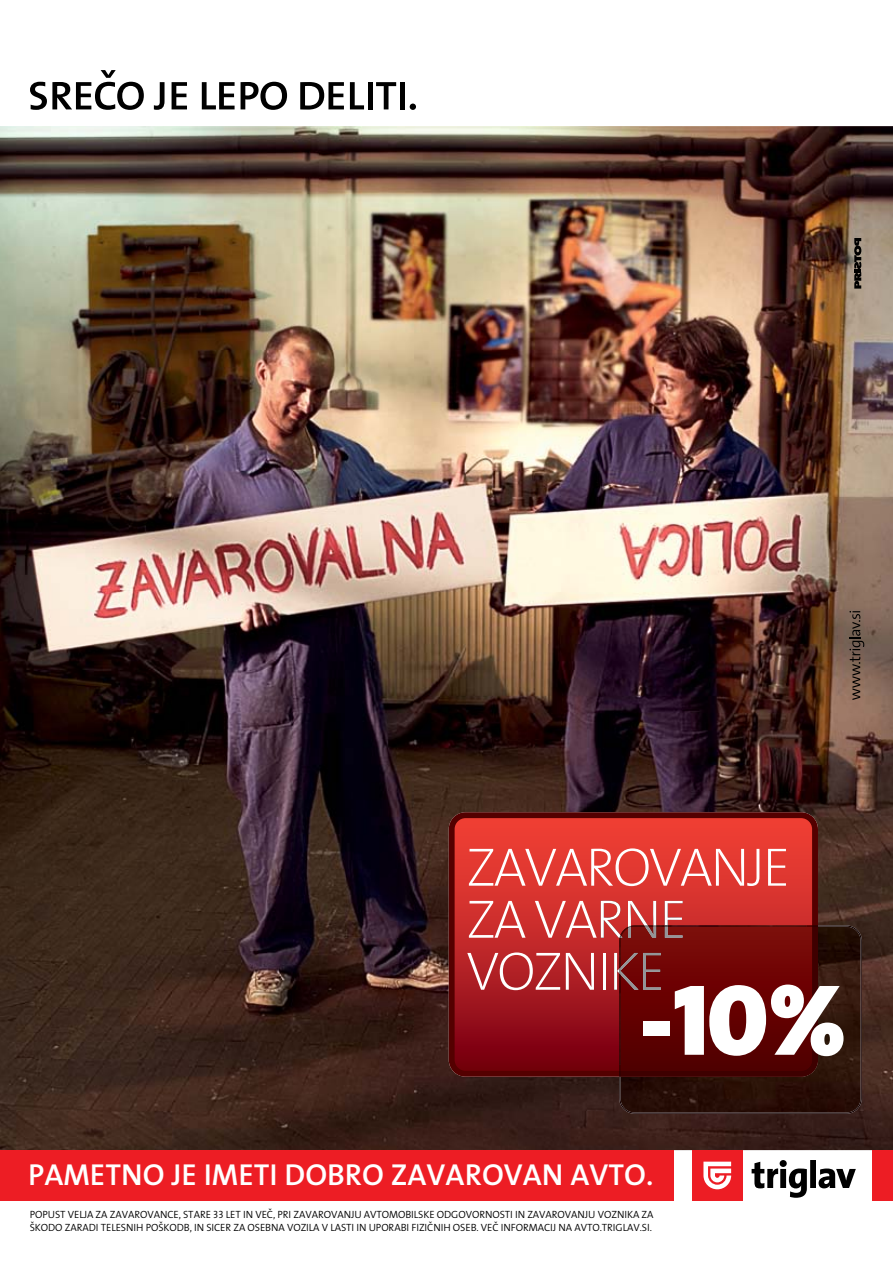
<style>
.page{position:relative;width:893px;height:1263px;background:#fff}
.page>*{position:absolute;margin:0;border:0;box-sizing:border-box;transform-origin:0 0}
.t1{font:52.5px "Thesis Sans Normal Caps";letter-spacing:-.05em;color:#000}
.t2{font:600 30.45px "Thesis Sans";color:#fff}
.t3{font:300 10.5px/12.6px "Thesis Sans";letter-spacing:-.005em;color:#000}
.s1{font-family:"Thesis Sans Semi Light Caps";font-weight:400}
</style>
<div class="page">
<img style="left:0;top:126px;width:893px;height:1024px">
<svg style="left:854px;top:238px;width:7px;height:51px"></svg>
<svg style="left:849px;top:611px;width:15px;height:89px"></svg>
<div style="left:0;top:1150px;width:673px;height:51px;background:#ed1d24"></div>
<svg style="left:752px;top:1160px;width:104px;height:38px"></svg>
<div style="left:692px;top:1150px;width:51px;height:51px;background:#ed1d24"></div>
<svg style="left:703px;top:1161px;width:28px;height:28px"></svg>
<div style="left:873px;top:1150px;width:20px;height:51px;background:#ed1d24"></div>
<svg style="left:449px;top:812px;width:369px;height:265px;fill:#540000"></svg>
<svg style="left:455px;top:818px;width:357px;height:253px"></svg>
<svg style="left:469px;top:848px;width:290px;height:38px"></svg>
<svg style="left:768px;top:849px;width:18px;height:37px"></svg>
<svg style="left:467px;top:901px;width:394px;height:211px"></svg>
<h1 class="t1" style="left:27px;top:62px;width:393px">sreËo je lepo deliti.</h1>
<h2 class="t2" style="left:28px;top:1158px;width:627px">PAMETNO JE IMETI DOBRO ZAVAROVAN AVTO.</h2>
<p class="t3" style="left:30px;top:1208px;width:625px">POPUST VELJA ZA ZAVAROVANCE, STARE <span class="s1">33</span> LET IN VE», PRI ZAVAROVANJU AVTOMOBILSKE ODGOVORNOSTI IN ZAVAROVANJU VOZNIKA ZA ©KODO ZARADI TELESNIH PO©KODB, IN SICER ZA OSEBNA VOZILA V LASTI IN UPORABI FIZI»NIH OSEB. VE» INFORMACIJ NA AVTO.TRIGLAV.SI.</p>
</div>
